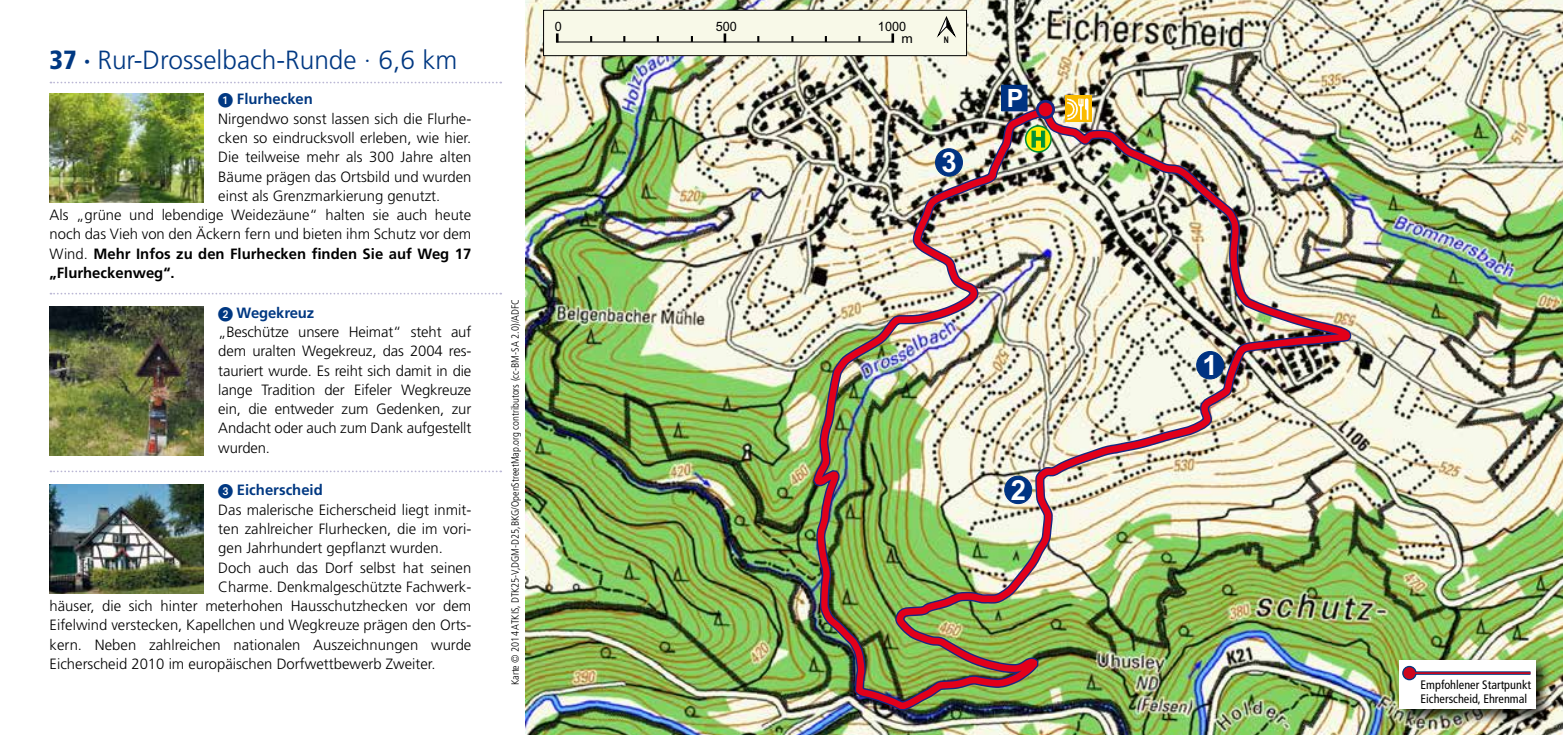
<style>
.page{position:relative;width:1563px;height:735px;background:#fff}
.page>*{position:absolute;margin:0;border:0;box-sizing:border-box;transform-origin:0 0}
.t1{font:700 27.82px "Arial";color:#fff}
.t2{font:300 26.25px "Frutiger LT Std";color:#003882}
.t3{font:700 25.2px "Arial";color:#fff}
.t4{font:700 22.22px "Arial";color:#009037}
.t5{font:300 14.88px/19.2px "Frutiger LT Std";color:#000}
.t6{font:700 14.88px "Frutiger LT Std";color:#000}
.t7{font:700 14.88px "Frutiger LT Std";color:#003882}
.t8{font:12.95px/11.7px "Arial";color:#000}
.t9{font:condensed 12.25px/14.7px "Frutiger LT Std";color:#000}
.t10{font:300 condensed 10.5px "Frutiger LT Std";color:#000}
.t11{font:700 9.1px "Arial";color:#000;scale:.77 1}
.s1{font-weight:900;font-stretch:condensed}
.s2{font-family:"European Pi One";font-weight:400}
.s3{font-weight:300}
.s4{font-family:"European Pi One";font-weight:400;color:#003882}
.s5{font-weight:700;color:#003882}
</style>
<div class="page">
<img style="left:526px;top:0;width:1037px;height:734px">
<img style="left:807px;top:101px;width:546px;height:617px">
<img style="left:810px;top:104px;width:540px;height:610px">
<svg style="left:1025px;top:126px;width:26px;height:26px"></svg>
<div style="left:1025px;top:125px;width:27px;height:28px;border:2px solid #009037;border-radius:50%"></div>
<svg style="left:1031px;top:131px;width:14px;height:16px"></svg>
<div style="left:1004px;top:476px;width:27px;height:27px;background:#003382;border-radius:50%"></div>
<div style="left:1004px;top:475px;width:28px;height:29px;border:1px solid #003382;border-radius:50%"></div>
<div style="left:935px;top:149px;width:27px;height:27px;background:#003382;border-radius:50%"></div>
<div style="left:935px;top:148px;width:28px;height:28px;border:1px solid #003382;border-radius:50%"></div>
<div style="left:1196px;top:351px;width:27px;height:28px;background:#003382;border-radius:50%"></div>
<div style="left:1196px;top:351px;width:28px;height:28px;border:1px solid #003382;border-radius:50%"></div>
<img style="left:1066px;top:95px;width:25px;height:26px">
<div style="left:1002px;top:85px;width:25px;height:26px;background:#003382"></div>
<div style="left:1001px;top:85px;width:26px;height:26px;border:1px solid #003382"></div>
<div style="left:543px;top:10px;width:423px;height:46px;background:#f8f9e8"></div>
<div style="left:543px;top:10px;width:424px;height:46px;border:1px solid #000"></div>
<svg style="left:556px;top:33px;width:2px;height:8px"></svg>
<hr style="left:556px;top:41px;width:338px;height:2px;background:#000">
<svg style="left:724px;top:33px;width:2px;height:8px"></svg>
<svg style="left:937px;top:16px;width:20px;height:22px"></svg>
<div style="left:1037px;top:101px;width:16px;height:17px;background:#e2001a;border-radius:50%"></div>
<div style="left:1036px;top:100px;width:19px;height:19px;border:3px solid #162983;border-radius:50%"></div>
<div style="left:1396px;top:656px;width:155px;height:68px;background:#000;opacity:.75"></div>
<div style="left:1399px;top:660px;width:137px;height:49px;background:#fff"></div>
<hr style="left:1406px;top:671px;width:124px;height:3px;background:#003882">
<img style="left:50px;top:93px;width:153px;height:109px">
<img style="left:50px;top:306px;width:153px;height:149px">
<img style="left:50px;top:484px;width:153px;height:109px">
<svg style="left:50px;top:292px;width:451px;height:2px"></svg>
<svg style="left:50px;top:82px;width:451px;height:1px"></svg>
<svg style="left:50px;top:470px;width:451px;height:2px"></svg>
<svg style="left:1403px;top:666px;width:13px;height:13px"></svg>
<div style="left:1402px;top:665px;width:14px;height:15px;border:1px solid #003882;border-radius:50%"></div>
<hr style="left:1406px;top:671px;width:124px;height:2px;background:#cd071e">
<h2 class="t2" style="left:50px;top:45px;width:409px"><span class="s1">37 ·</span> Rur-Drosselbach-Runde · 6,6 km</h2>
<p class="t7" style="left:218px;top:90px;width:96px"><span class="s2">1</span> Flurhecken</p>
<p class="t5" style="left:218px;top:109px;width:254px">Nirgendwo sonst lassen sich die Flurhe-</p>
<p class="t5" style="left:218px;top:128px;width:254px">cken so eindrucksvoll erleben, wie hier.</p>
<p class="t5" style="left:218px;top:148px;width:254px">Die teilweise mehr als 300 Jahre alten</p>
<p class="t5" style="left:218px;top:167px;width:254px">Bäume prägen das Ortsbild und wurden</p>
<p class="t5" style="left:218px;top:186px;width:224px">einst als Grenzmarkierung genutzt.</p>
<p class="t5" style="left:50px;top:205px;width:423px">Als „grüne und lebendige Weidezäune“ halten sie auch heute</p>
<p class="t5" style="left:50px;top:225px;width:423px">noch das Vieh von den Äckern fern und bieten ihm Schutz vor dem</p>
<p class="t6" style="left:50px;top:244px;width:423px"><span class="s3">Wind.</span> Mehr Infos zu den Flurhecken finden Sie auf Weg 17</p>
<p class="t6" style="left:50px;top:264px;width:127px">„Flurheckenweg“.</p>
<p class="t5" style="left:218px;top:303px;width:255px"><span class="s4">2</span> <span class="s5">Wegekreuz<br></span>„Beschütze unsere Heimat“ steht auf dem uralten Wegekreuz, das 2004 res&shy;tauriert wurde. Es reiht sich damit in die lange Tradition der Eifeler Wegkreuze ein, die entweder zum Gedenken, zur<br>Andacht oder auch zum Dank aufgestellt wurden.</p>
<p class="t7" style="left:218px;top:481px;width:106px"><span class="s2">3</span> Eicherscheid</p>
<p class="t5" style="left:218px;top:500px;width:255px">Das malerische Eicherscheid liegt inmit-</p>
<p class="t5" style="left:218px;top:519px;width:254px">ten zahlreicher Flurhecken, die im vori-</p>
<p class="t5" style="left:218px;top:538px;width:226px">gen Jahrhundert gepflanzt wurden.</p>
<p class="t5" style="left:218px;top:557px;width:254px">Doch auch das Dorf selbst hat seinen</p>
<p class="t5" style="left:218px;top:577px;width:254px">Charme. Denkmalgeschützte Fachwerk-</p>
<p class="t5" style="left:50px;top:596px;width:423px">häuser, die sich hinter meterhohen Hausschutzhecken vor dem</p>
<p class="t5" style="left:50px;top:615px;width:423px">Eifelwind verstecken, Kapellchen und Wegkreuze prägen den Orts-</p>
<p class="t5" style="left:50px;top:634px;width:423px">kern. Neben zahlreichen nationalen Auszeichnungen wurde</p>
<p class="t5" style="left:50px;top:654px;width:387px">Eicherscheid 2010 im europäischen Dorfwettbewerb Zweiter.</p>
<p class="t8" style="left:555px;top:21px;width:9px">0</p>
<p class="t8" style="left:716px;top:21px;width:23px">500</p>
<p class="t8" style="left:901px;top:21px;width:13px;text-indent:-23px">1000 m</p>
<p class="t11" style="left:944px;top:34px;width:8px">N</p>
<h1 class="t1" style="left:941px;top:144px;width:17px">3</h1>
<p class="t10" style="left:509px;top:685px;width:387px;rotate:-90deg">Karte © 2014 ATKIS, DTK25-V,DGM-D25,BKG/OpenStreetMap.org contributors (cc-BM-SA 2.0)/ADFC</p>
<h3 class="t3" style="left:1007px;top:82px;width:18px">P</h3>
<h3 class="t4" style="left:1030px;top:124px;width:17px">H</h3>
<h1 class="t1" style="left:1010px;top:471px;width:17px">2</h1>
<h1 class="t1" style="left:1202px;top:347px;width:17px">1</h1>
<p class="t9" style="left:1420px;top:676px;width:112px">Empfohlener Startpunkt<br>Eicherscheid, Ehrenmal</p>
</div>
